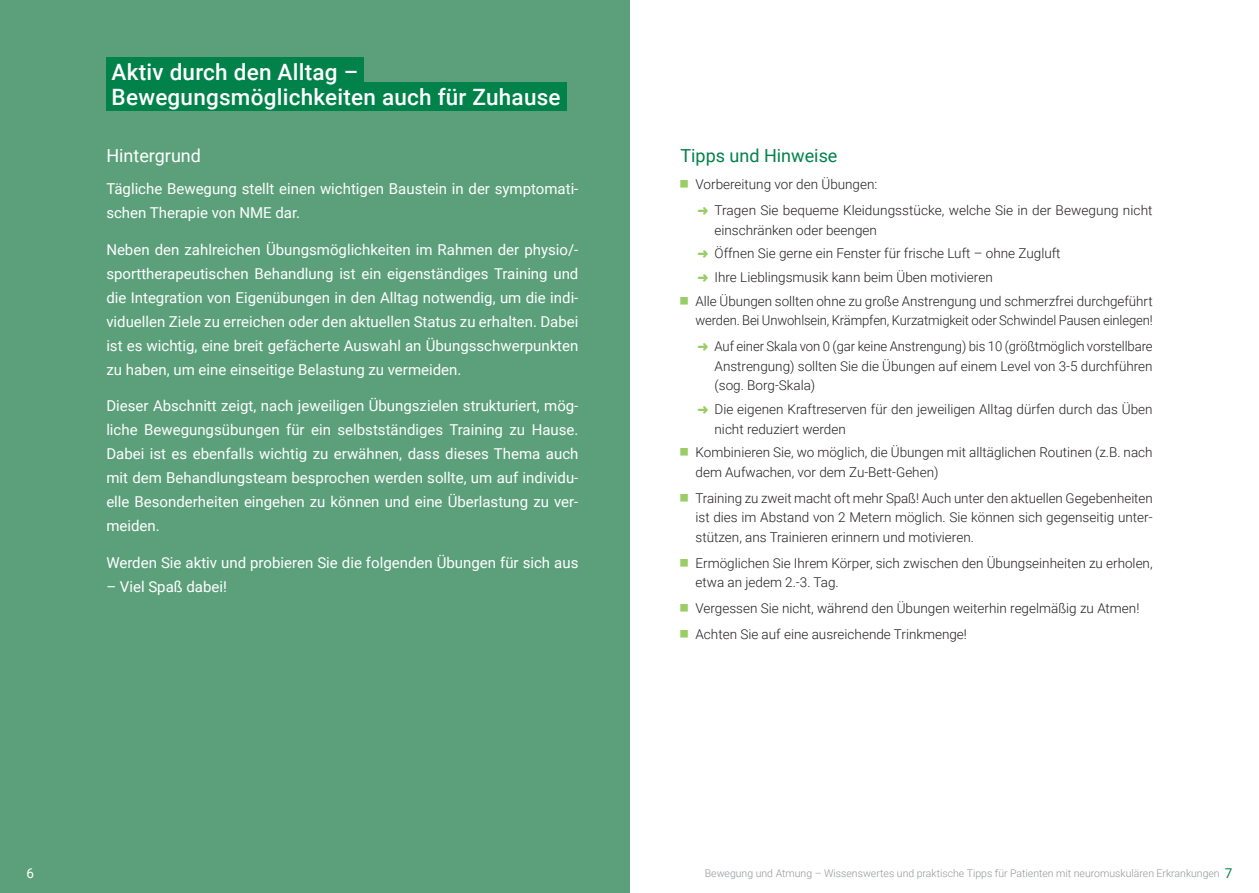
<style>
.page{position:relative;width:1259px;height:893px;background:#fff}
.page>*{position:absolute;margin:0;border:0;box-sizing:border-box;transform-origin:0 0}
.t1{font:500 22.5px/25.5px "Roboto";letter-spacing:.01em;color:#fff}
.t2{font:18px "Roboto";color:#01824a}
.t3{font:18px "Roboto";color:#fff}
.t4{font:15px/24px "Roboto";color:#fff;text-align:justify}
.t5{font:300 13.5px/19.5px "Roboto";color:#231f20}
.t6{font:13.5px "Roboto";color:#fff}
.t7{font:300 10.5px "Roboto";color:#939598}
.s1{font-weight:400;font-size:13.5px;color:#01824a}
</style>
<div class="page">
<div style="left:0;top:0;width:629px;height:893px;background:#5ba07b"></div>
<div style="left:106px;top:57px;width:258px;height:28px;background:#01824a"></div>
<div style="left:106px;top:82px;width:460px;height:29px;background:#01824a"></div>
<h1 class="t1" style="left:112px;top:58px;width:450px">Aktiv durch den Alltag –<br>Bewegungsmöglichkeiten auch für Zuhause</h1>
<h2 class="t3" style="left:106px;top:143px;width:96px">Hintergrund</h2>
<p class="t4" style="left:106px;top:176px;width:473px">Tägliche Bewegung stellt einen wichtigen Baustein in der symptomati&shy;schen Therapie von NME dar.</p>
<p class="t4" style="left:106px;top:237px;width:473px">Neben den zahlreichen Übungsmöglichkeiten im Rahmen der physio/- sporttherapeutischen Behandlung ist ein eigenständiges Training und die Integration von Eigenübungen in den Alltag notwendig, um die indi&shy;viduellen Ziele zu erreichen oder den aktuellen Status zu erhalten. Dabei ist es wichtig, eine breit gefächerte Auswahl an Übungsschwerpunkten zu haben, um eine einseitige Belastung zu vermeiden.</p>
<p class="t4" style="left:106px;top:393px;width:473px">Dieser Abschnitt zeigt, nach jeweiligen Übungszielen strukturiert, mög&shy;liche Bewegungsübungen für ein selbstständiges Training zu Hause.<br>Dabei ist es ebenfalls wichtig zu erwähnen, dass dieses Thema auch mit dem Behandlungsteam besprochen werden sollte, um auf individu&shy;elle Besonderheiten eingehen zu können und eine Überlastung zu ver&shy;meiden.</p>
<p class="t4" style="left:106px;top:550px;width:473px">Werden Sie aktiv und probieren Sie die folgenden Übungen für sich aus</p>
<p class="t4" style="left:106px;top:574px;width:122px">– Viel Spaß dabei!</p>
<h2 class="t2" style="left:680px;top:143px;width:158px">Tipps und Hinweise</h2>
<p class="t5" style="left:714px;top:171px;width:439px;line-height:26px;text-indent:-19px">Vorbereitung vor den Übungen:<br>Tragen Sie bequeme Kleidungsstücke, welche Sie in der Bewegung nicht</p>
<p class="t5" style="left:714px;top:220px;width:164px">einschränken oder beengen</p>
<p class="t5" style="left:714px;top:243px;width:347px">Öffnen Sie gerne ein Fenster für frische Luft – ohne Zugluft</p>
<p class="t5" style="left:714px;top:267px;width:280px">Ihre Lieblingsmusik kann beim Üben motivieren</p>
<p class="t5" style="left:695px;top:291px;width:458px">Alle Übungen sollten ohne zu große Anstrengung und schmerzfrei durchgeführt</p>
<p class="t5" style="left:695px;top:307px;width:458px;line-height:26px;text-align:right">werden. Bei Unwohlsein, Krämpfen, Kurzatmigkeit oder Schwindel Pausen einlegen!<br>Auf einer Skala von 0 (gar keine Anstrengung) bis 10 (größtmöglich vorstellbare</p>
<p class="t5" style="left:714px;top:356px;width:439px">Anstrengung) sollten Sie die Übungen auf einem Level von 3-5 durchführen (sog. Borg-Skala)</p>
<p class="t5" style="left:714px;top:399px;width:439px">Die eigenen Kraftreserven für den jeweiligen Alltag dürfen durch das Üben nicht reduziert werden</p>
<p class="t5" style="left:695px;top:442px;width:458px">Kombinieren Sie, wo möglich, die Übungen mit alltäglichen Routinen (z.B. nach dem Aufwachen, vor dem Zu-Bett-Gehen)</p>
<p class="t5" style="left:695px;top:488px;width:458px;text-align:justify">Training zu zweit macht oft mehr Spaß! Auch unter den aktuellen Gegebenheiten ist dies im Abstand von 2 Metern möglich. Sie können sich gegenseitig unter&shy;stützen, ans Trainieren erinnern und motivieren.</p>
<p class="t5" style="left:695px;top:552px;width:458px">Ermöglichen Sie Ihrem Körper, sich zwischen den Übungseinheiten zu erholen, etwa an jedem 2.-3. Tag.</p>
<p class="t5" style="left:695px;top:595px;width:445px;line-height:26px">Vergessen Sie nicht, während den Übungen weiterhin regelmäßig zu Atmen!<br>Achten Sie auf eine ausreichende Trinkmenge!</p>
<p class="t6" style="left:26px;top:864px;width:9px">6</p>
<p class="t7" style="left:705px;top:866px;width:529px">Bewegung und Atmung – Wissenswertes und praktische Tipps für Patienten mit neuromuskulären Erkrankungen <span class="s1">7</span></p>
</div>
